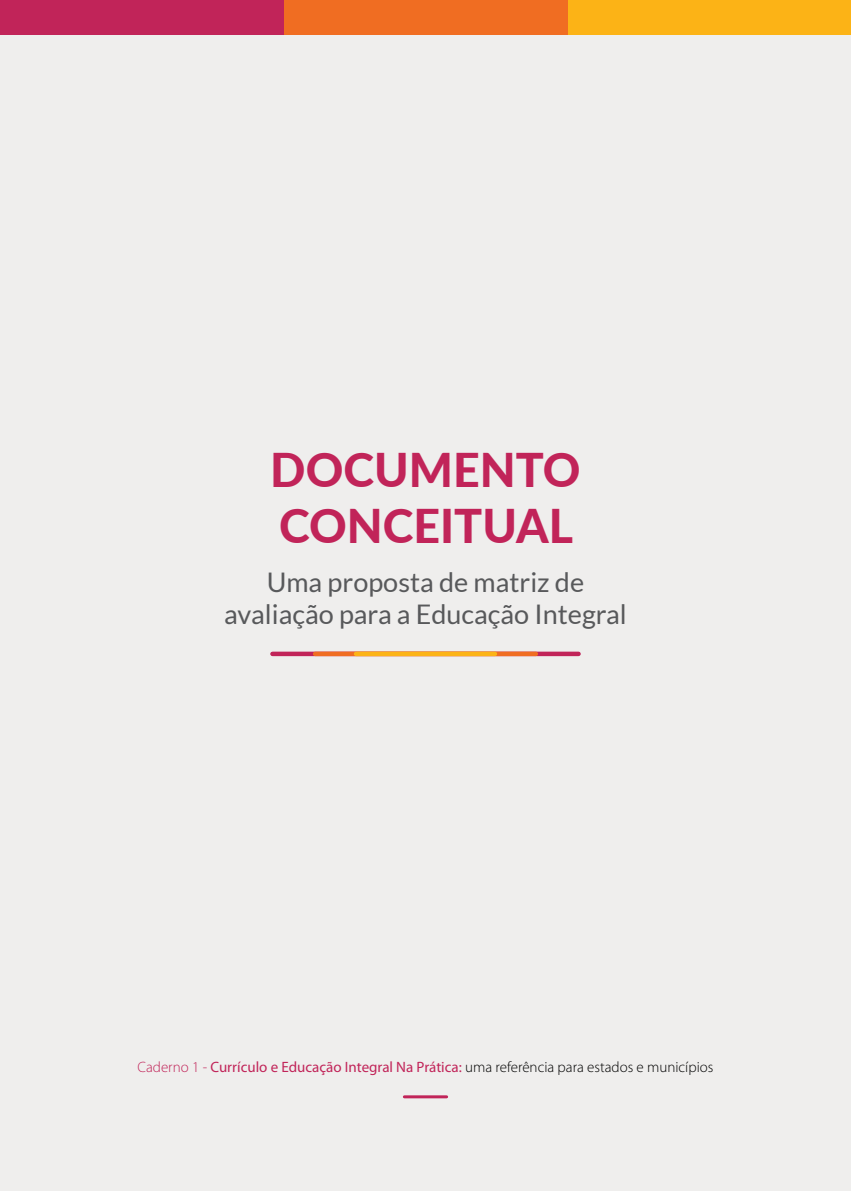
<style>
.page{position:relative;width:851px;height:1191px;background:#fff}
.page>*{position:absolute;margin:0;border:0;box-sizing:border-box;transform-origin:0 0}
.t1{font:800 46.5px/55.5px "Lato";color:#c12459}
.t2{font:27px/32.4px "Lato";color:#58595b;text-align:center}
.t3{font:15px "Myriad Pro";color:#c12459}
.s1{font-weight:300}
.s2{font-weight:300;color:#000}
</style>
<div class="page">
<div style="left:0;top:34px;width:850px;height:1157px;background:#efeeed"></div>
<div style="left:567px;top:0;width:283px;height:34px;background:#fcb316"></div>
<div style="left:283px;top:0;width:284px;height:34px;background:#f06d22"></div>
<div style="left:0;top:0;width:283px;height:34px;background:#c12459"></div>
<div style="left:272px;top:651px;width:306px;height:5px;background:#c12459"></div>
<div style="left:315px;top:651px;width:221px;height:5px;background:#f06d22"></div>
<div style="left:356px;top:651px;width:139px;height:5px;background:#fcb316"></div>
<hr style="left:404px;top:1095px;width:42px;height:3px;background:#c12459">
<h1 class="t1" style="left:270px;top:440px;width:312px">DOCUMENTO<br>CONCEITUAL</h1>
<h2 class="t2" style="left:224px;top:566px;width:404px">Uma proposta de matriz de avaliação para a Educação Integral</h2>
<p class="t3" style="left:137px;top:1058px;width:577px"><span class="s1">Caderno 1 -</span> Currículo e Educação Integral Na Prática: <span class="s2">uma referência para estados e municípios</span></p>
</div>
